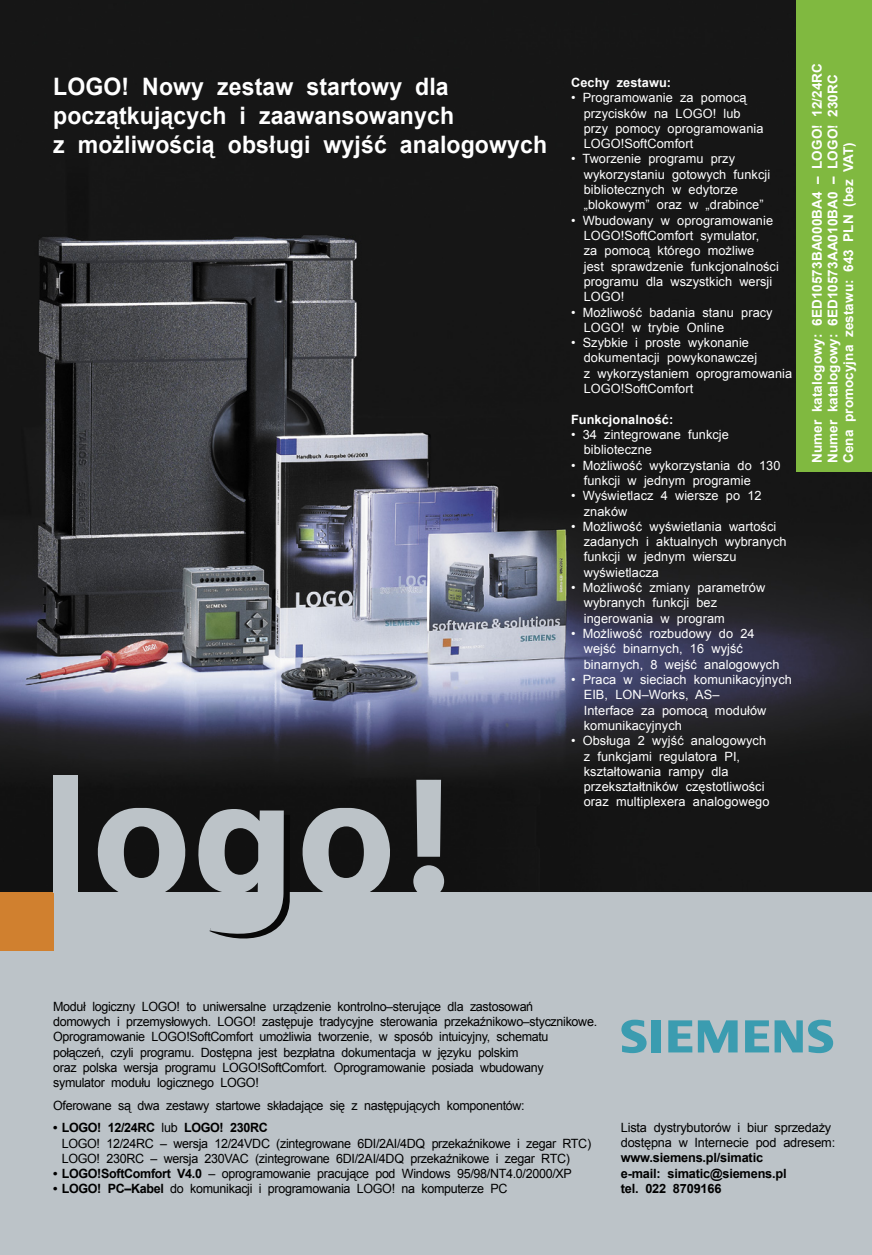
<style>
.page{position:relative;width:872px;height:1255px;background:#fff}
.page>*{position:absolute;margin:0;border:0;box-sizing:border-box;transform-origin:0 0}
.t1{font:700 24px/28.8px "Arial";letter-spacing:.005em;color:#fff;scale:.96 1}
.t2{font:700 13.5px/15.8px "Arial";letter-spacing:.005em;color:#fff}
.t3{font:12.75px/15.3px "Arial";letter-spacing:.005em;color:#fff}
.t4{font:12.75px/15.3px "Arial";letter-spacing:-.025em;color:#000}
.t5{font:700 12.75px/15.3px "Arial";letter-spacing:-.015em;color:#000}
.t6{font:700 12.75px "Arial";letter-spacing:.005em;color:#fff}
.s1{font-weight:700}
</style>
<div class="page">
<img style="left:0;top:0;width:872px;height:892px">
<div style="left:0;top:892px;width:872px;height:362px;background:#bcc3c8"></div>
<div style="left:796px;top:0;width:76px;height:471px;background:#80b940"></div>
<div style="left:0;top:892px;width:53px;height:58px;background:#d0802f"></div>
<div style="left:53px;top:775px;width:25px;height:117px;background:#bcc3c8"></div>
<svg style="left:96px;top:807px;width:92px;height:85px;background:#787c7f"></svg>
<svg style="left:301px;top:807px;width:91px;height:85px;background:#797e81"></svg>
<div style="left:413px;top:865px;width:31px;height:32px;background:#bcc3c8;border-radius:50%"></div>
<svg style="left:416px;top:779px;width:25px;height:77px;background:#b1b8bc"></svg>
<svg style="left:197px;top:809px;width:93px;height:129px"></svg>
<svg style="left:621px;top:1019px;width:25px;height:34px"></svg>
<div style="left:651px;top:1020px;width:10px;height:32px;background:#3b9cb0"></div>
<svg style="left:668px;top:1020px;width:24px;height:32px"></svg>
<svg style="left:698px;top:1020px;width:39px;height:32px"></svg>
<svg style="left:745px;top:1020px;width:57px;height:32px"></svg>
<svg style="left:808px;top:1019px;width:25px;height:34px"></svg>
<h1 class="t1" style="left:53px;top:73px;width:516px">LOGO! Nowy zestaw startowy dla początkujących i zaawansowanych<br>z możliwością obsługi wyjść analogowych</h1>
<p class="t6" style="left:571px;top:74px;width:102px">Cechy zestawu:</p>
<p class="t3" style="left:584px;top:90px;width:181px;text-indent:-13px">• Programowanie za pomocą przycisków na LOGO! lub przy pomocy oprogramowania<br>LOGO!SoftComfort</p>
<p class="t3" style="left:584px;top:151px;width:188px;text-indent:-13px">• Tworzenie programu przy wykorzystaniu gotowych funkcji bibliotecznych w edytorze „blokowym” oraz w „drabince”</p>
<p class="t3" style="left:584px;top:213px;width:197px;text-indent:-13px">• Wbudowany w oprogramowanie<br>LOGO!SoftComfort symulator,<br>za pomocą którego możliwe<br>jest sprawdzenie funkcjonalności programu dla wszystkich wersji<br>LOGO!</p>
<p class="t3" style="left:584px;top:304px;width:190px;text-indent:-13px">• Możliwość badania stanu pracy<br>LOGO! w trybie Online</p>
<p class="t3" style="left:584px;top:335px;width:210px;text-indent:-13px">• Szybkie i proste wykonanie dokumentacji powykonawczej<br>z wykorzystaniem oprogramowania<br>LOGO!SoftComfort</p>
<p class="t6" style="left:571px;top:411px;width:104px">Funkcjonalność:</p>
<p class="t3" style="left:584px;top:427px;width:147px;text-indent:-13px">• 34 zintegrowane funkcje biblioteczne</p>
<p class="t3" style="left:584px;top:457px;width:198px;text-indent:-13px">• Możliwość wykorzystania do 130 funkcji w jednym programie</p>
<p class="t3" style="left:584px;top:488px;width:179px;text-indent:-13px">• Wyświetlacz 4 wiersze po 12 znaków</p>
<p class="t3" style="left:584px;top:519px;width:204px;text-indent:-13px">• Możliwość wyświetlania wartości zadanych i aktualnych wybranych funkcji w jednym wierszu wyświetlacza</p>
<p class="t3" style="left:584px;top:580px;width:183px;text-indent:-13px">• Możliwość zmiany parametrów wybranych funkcji bez ingerowania w program</p>
<p class="t3" style="left:584px;top:626px;width:197px;text-indent:-13px">• Możliwość rozbudowy do 24 wejść binarnych, 16 wyjść binarnych, 8 wejść analogowych</p>
<p class="t3" style="left:584px;top:672px;width:210px;text-indent:-13px">• Praca w sieciach komunikacyjnych<br>EIB, LON–Works, AS–<br>Interface za pomocą modułów komunikacyjnych</p>
<p class="t3" style="left:584px;top:733px;width:187px;text-indent:-13px">• Obsługa 2 wyjść analogowych z funkcjami regulatora PI, kształtowania rampy dla przekształtników częstotliwości oraz multiplexera analogowego</p>
<p class="t2" style="left:809px;top:463px;width:401px;rotate:-90deg">Numer katalogowy: 6ED10573BA000BA4 – LOGO! 12/24RC<br>Numer katalogowy: 6ED10573AA010BA0 – LOGO! 230RC<br>Cena promocyjna zestawu: 643 PLN (bez VAT)</p>
<p class="t4" style="left:53px;top:998px;width:545px">Moduł logiczny LOGO! to uniwersalne urządzenie kontrolno–sterujące dla zastosowań<br>domowych i przemysłowych. LOGO! zastępuje tradycyjne sterowania przekaźnikowo–stycznikowe.<br>Oprogramowanie LOGO!SoftComfort umożliwia tworzenie, w sposób intuicyjny, schematu połączeń, czyli programu. Dostępna jest bezpłatna dokumentacja w języku polskim<br>oraz polska wersja programu LOGO!SoftComfort. Oprogramowanie posiada wbudowany symulator modułu logicznego LOGO!</p>
<p class="t4" style="left:53px;top:1097px;width:473px">Oferowane są dwa zestawy startowe składające się z następujących komponentów:</p>
<p class="t4" style="left:62px;top:1120px;width:531px;text-indent:-9px"><span class="s1">• LOGO! 12/24RC</span> lub <span class="s1">LOGO! 230RC<br></span>LOGO! 12/24RC – wersja 12/24VDC (zintegrowane 6DI/2AI/4DQ przekaźnikowe i zegar RTC)<br>LOGO! 230RC – wersja 230VAC (zintegrowane 6DI/2AI/4DQ przekaźnikowe i zegar RTC)</p>
<p class="t4" style="left:53px;top:1166px;width:520px"><span class="s1">• LOGO!SoftComfort V4.0</span> – oprogramowanie pracujące pod Windows 95/98/NT4.0/2000/XP</p>
<p class="t4" style="left:53px;top:1181px;width:456px"><span class="s1">• LOGO! PC–Kabel</span> do komunikacji i programowania LOGO! na komputerze PC</p>
<p class="t4" style="left:621px;top:1119px;width:216px">Lista dystrybutorów i biur sprzedaży dostępna w Internecie pod adresem:</p>
<p class="t5" style="left:621px;top:1150px;width:167px">www.siemens.pl/simatic e-mail: simatic@siemens.pl tel. 022 8709166</p>
</div>
